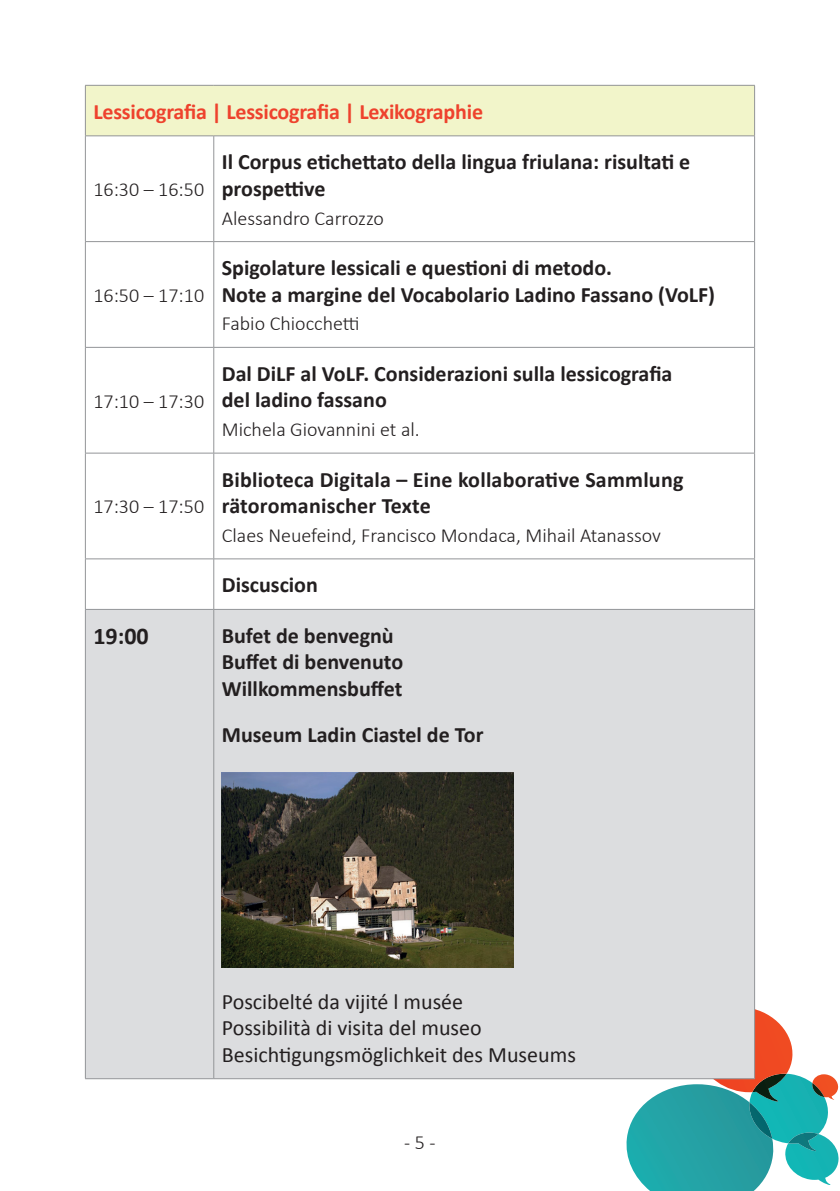
<style>
.page{position:relative;width:840px;height:1191px;background:#fff}
.page>*{position:absolute;margin:0;border:0;box-sizing:border-box;transform-origin:0 0}
.t1{font:700 24px "Calibri";color:#231f20}
.t2{font:700 22px/26.4px "Calibri";color:#231f20}
.t3{font:22px/26.4px "Calibri";color:#231f20}
.t4{font:700 22px "Calibri";letter-spacing:-.01em;color:#ee422d}
.t5{font:300 20px "Calibri";color:#231f20}
</style>
<div class="page">
<svg style="left:610px;top:953px;width:228px;height:238px"></svg>
<div style="left:85px;top:85px;width:669px;height:51px;background:#f2f5ca"></div>
<div style="left:86px;top:610px;width:667px;height:468px;background:#dcdddf"></div>
<hr style="left:85px;top:1078px;width:129px;height:1px;background:#939598">
<hr style="left:214px;top:1078px;width:540px;height:1px;background:#939598">
<hr style="left:85px;top:85px;width:129px;height:1px;background:#939598">
<hr style="left:85px;top:86px;width:1px;height:50px;background:#939598">
<hr style="left:214px;top:85px;width:540px;height:1px;background:#939598">
<hr style="left:753px;top:86px;width:1px;height:50px;background:#939598">
<hr style="left:85px;top:135px;width:129px;height:1px;background:#939598">
<hr style="left:214px;top:135px;width:540px;height:1px;background:#939598">
<hr style="left:85px;top:136px;width:1px;height:105px;background:#939598">
<hr style="left:213px;top:136px;width:1px;height:105px;background:#939598">
<hr style="left:753px;top:136px;width:1px;height:105px;background:#939598">
<hr style="left:85px;top:241px;width:129px;height:1px;background:#939598">
<hr style="left:85px;top:242px;width:1px;height:105px;background:#939598">
<hr style="left:214px;top:241px;width:540px;height:1px;background:#939598">
<hr style="left:213px;top:242px;width:1px;height:105px;background:#939598">
<hr style="left:753px;top:242px;width:1px;height:105px;background:#939598">
<hr style="left:85px;top:347px;width:129px;height:1px;background:#939598">
<hr style="left:85px;top:347px;width:1px;height:106px;background:#939598">
<hr style="left:214px;top:347px;width:540px;height:1px;background:#939598">
<hr style="left:213px;top:347px;width:1px;height:106px;background:#939598">
<hr style="left:753px;top:347px;width:1px;height:106px;background:#939598">
<hr style="left:85px;top:453px;width:129px;height:1px;background:#939598">
<hr style="left:85px;top:453px;width:1px;height:105px;background:#939598">
<hr style="left:214px;top:453px;width:540px;height:1px;background:#939598">
<hr style="left:213px;top:453px;width:1px;height:105px;background:#939598">
<hr style="left:753px;top:453px;width:1px;height:105px;background:#939598">
<hr style="left:85px;top:558px;width:129px;height:1px;background:#939598">
<hr style="left:85px;top:559px;width:1px;height:50px;background:#939598">
<hr style="left:214px;top:558px;width:540px;height:1px;background:#939598">
<hr style="left:213px;top:559px;width:1px;height:50px;background:#939598">
<hr style="left:753px;top:559px;width:1px;height:50px;background:#939598">
<hr style="left:85px;top:609px;width:129px;height:1px;background:#939598">
<hr style="left:85px;top:609px;width:1px;height:469px;background:#939598">
<hr style="left:214px;top:609px;width:540px;height:1px;background:#939598">
<hr style="left:213px;top:609px;width:1px;height:469px;background:#939598">
<hr style="left:753px;top:609px;width:1px;height:469px;background:#939598">
<img style="left:222px;top:773px;width:291px;height:195px">
<p class="t4" style="left:93px;top:97px;width:391px">Lessicografia | Lessicografia | Lexikographie</p>
<p class="t5" style="left:93px;top:177px;width:112px">16:30 – 16:50</p>
<p class="t5" style="left:93px;top:283px;width:112px">16:50 – 17:10</p>
<p class="t5" style="left:93px;top:389px;width:112px">17:10 – 17:30</p>
<p class="t5" style="left:93px;top:494px;width:112px">17:30 – 17:50</p>
<p class="t2" style="left:222px;top:149px;width:470px">Il Corpus etichettato della lingua friulana: risultati e prospettive</p>
<p class="t5" style="left:222px;top:205px;width:164px">Alessandro Carrozzo</p>
<p class="t2" style="left:222px;top:255px;width:494px">Spigolature lessicali e questioni di metodo.<br>Note a margine del Vocabolario Ladino Fassano (VoLF)</p>
<p class="t5" style="left:222px;top:311px;width:139px">Fabio Chiocchetti</p>
<p class="t2" style="left:222px;top:360px;width:452px">Dal DiLF al VoLF. Considerazioni sulla lessicografia del ladino fassano</p>
<p class="t5" style="left:222px;top:417px;width:199px">Michela Giovannini et al.</p>
<p class="t2" style="left:222px;top:466px;width:463px">Biblioteca Digitala – Eine kollaborative Sammlung rätoromanischer Texte</p>
<p class="t5" style="left:222px;top:523px;width:440px">Claes Neuefeind, Francisco Mondaca, Mihail Atanassov</p>
<p class="t2" style="left:222px;top:572px;width:98px">Discuscion</p>
<p class="t1" style="left:93px;top:621px;width:57px">19:00</p>
<p class="t2" style="left:222px;top:622px;width:183px">Bufet de benvegnù<br>Buffet di benvenuto<br>Willkommensbuffet</p>
<p class="t2" style="left:222px;top:721px;width:263px">Museum Ladin Ciastel de Tor</p>
<p class="t3" style="left:222px;top:988px;width:355px">Poscibelté da vijité l musée<br>Possibilità di visita del museo<br>Besichtigungsmöglichkeit des Museums</p>
<p class="t5" style="left:404px;top:1130px;width:33px">- 5 -</p>
</div>
